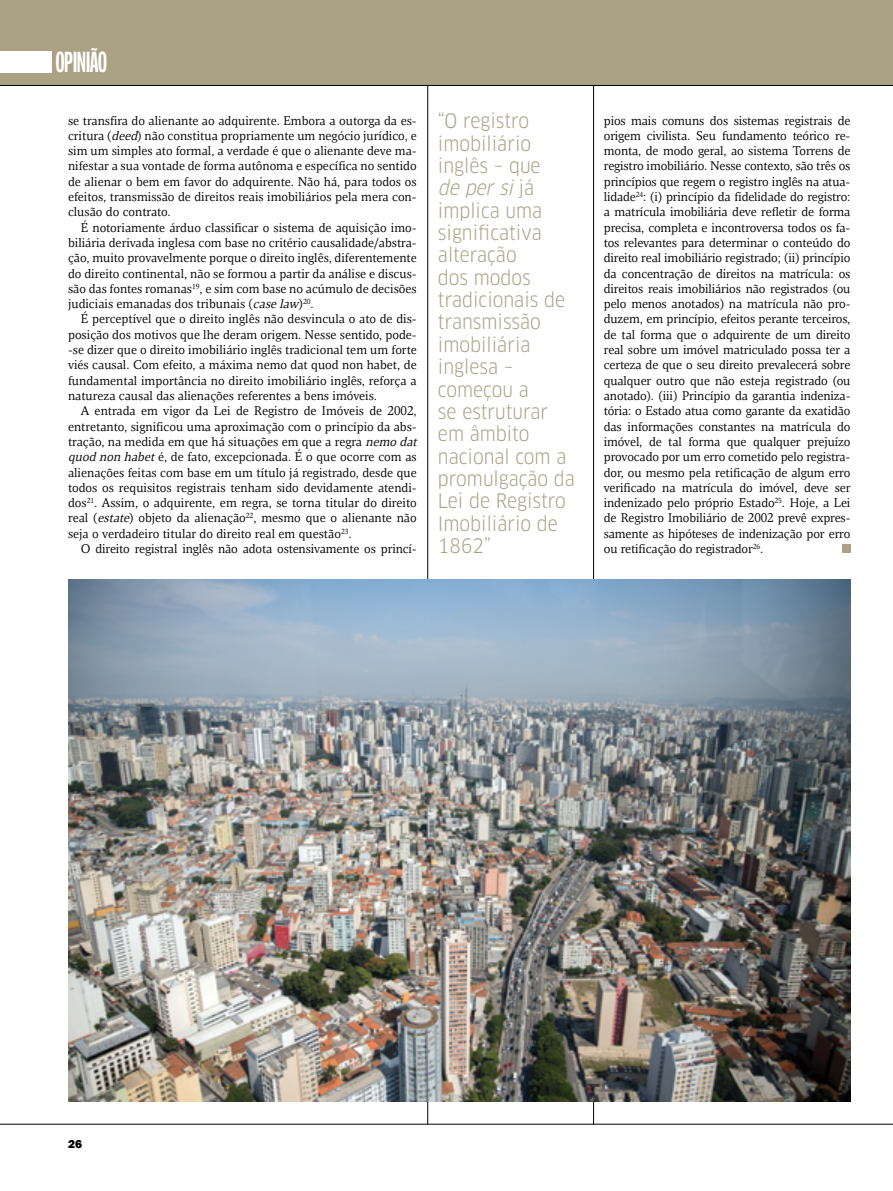
<style>
.page{position:relative;width:893px;height:1191px;background:#fff}
.page>*{position:absolute;margin:0;border:0;box-sizing:border-box;transform-origin:0 0}
.t1{font:700 27px "Clan Pro Comp";letter-spacing:-.02em;color:#fff}
.t2{font:19.5px/22.4px "Clan Pro Narr";color:#aba185}
.t3{font:12.75px/15.3px "NII Serif";color:#000;text-align:justify}
.t4{font:800 12px "Franklin Gothic";color:#000}
.s1{font-style:italic}
</style>
<div class="page">
<hr style="left:427px;top:86px;width:1px;height:1038px;background:#000">
<hr style="left:593px;top:86px;width:1px;height:1038px;background:#000">
<hr style="left:0;top:1123px;width:893px;height:1px;background:#000">
<div style="left:842px;top:544px;width:8px;height:9px;background:#aba185"></div>
<div style="left:0;top:0;width:893px;height:86px;background:#aba185"></div>
<hr style="left:0;top:85px;width:893px;height:1px;background:#000">
<div style="left:0;top:51px;width:51px;height:21px;background:#fff"></div>
<img style="left:68px;top:580px;width:782px;height:521px">
<h1 class="t1" style="left:55px;top:47px;width:53px">OPINIÃO</h1>
<p class="t3" style="left:68px;top:112px;width:350px">se transfira do alienante ao adquirente. Embora a outorga da es&shy;critura (<span class="s1">deed</span>) não constitua propriamente um negócio jurídico, e sim um simples ato formal, a verdade é que o alienante deve ma&shy;nifestar a sua vontade de forma autônoma e específica no sentido de alienar o bem em favor do adquirente. Não há, para todos os efeitos, transmissão de direitos reais imobiliários pela mera con&shy;clusão do contrato.</p>
<p class="t3" style="left:68px;top:219px;width:350px;text-indent:13px">É notoriamente árduo classificar o sistema de aquisição imo&shy;biliária derivada inglesa com base no critério causalidade/abstra&shy;ção, muito provavelmente porque o direito inglês, diferentemente do direito continental, não se formou a partir da análise e discus&shy;são das fontes romanas<sup>19</sup>, e sim com base no acúmulo de decisões judiciais emanadas dos tribunais (<span class="s1">case law</span>)<sup>20</sup>.</p>
<p class="t3" style="left:68px;top:311px;width:350px;text-indent:13px">É perceptível que o direito inglês não desvincula o ato de dis&shy;posição dos motivos que lhe deram origem. Nesse sentido, pode--se dizer que o direito imobiliário inglês tradicional tem um forte viés causal. Com efeito, a máxima nemo dat quod non habet, de fundamental importância no direito imobiliário inglês, reforça a natureza causal das alienações referentes a bens imóveis.</p>
<p class="t3" style="left:68px;top:403px;width:353px;text-align:left;text-indent:13px">A entrada em vigor da Lei de Registro de Imóveis de 2002, entretanto, significou uma aproximação com o princípio da abs&shy;tração, na medida em que há situações em que a regra <span class="s1">nemo dat quod non habet</span>é, de fato, excepcionada. É o que ocorre com as alienações feitas com base em um título já registrado, desde que todos os requisitos registrais tenham sido devidamente atendi&shy;dos<sup>21</sup>. Assim, o adquirente, em regra, se torna titular do direito real (<span class="s1">estate</span>) objeto da alienação<sup>22</sup>, mesmo que o alienante não seja o verdadeiro titular do direito real em questão<sup>23</sup>.</p>
<p class="t3" style="left:81px;top:541px;width:337px">O direito registral inglês não adota ostensivamente os princí-</p>
<p class="t2" style="left:438px;top:110px;width:138px">“O registro imobiliário inglês – que<br><span class="s1">de persi</span>j á implica uma significativa alteração<br>dos modos tradicionais de transmissão imobiliária inglesa – começou a<br>se estruturar em âmbito nacional com a promulgação da<br>Lei de Registro<br>Imobiliário de<br>1862”</p>
<p class="t3" style="left:604px;top:112px;width:248px">pios mais comuns dos sistemas registrais de origem civilista. Seu fundamento teórico re&shy;monta, de modo geral, ao sistema Torrens de registro imobiliário. Nesse contexto, são três os princípios que regem o registro inglês na atua&shy;lidade<sup>24</sup>: (i) princípio da fidelidade do registro: a matrícula imobiliária deve refletir de forma precisa, completa e incontroversa todos os fa&shy;tos relevantes para determinar o conteúdo do direito real imobiliário registrado; (ii) princípio da concentração de direitos na matrícula: os direitos reais imobiliários não registrados (ou pelo menos anotados) na matrícula não pro&shy;duzem, em princípio, efeitos perante terceiros, de tal forma que o adquirente de um direito real sobre um imóvel matriculado possa ter a certeza de que o seu direito prevalecerá sobre qualquer outro que não esteja registrado (ou anotado). (iii) Princípio da garantia indeniza&shy;tória: o Estado atua como garante da exatidão das informações constantes na matrícula do imóvel, de tal forma que qualquer prejuízo provocado por um erro cometido pelo registra&shy;dor, ou mesmo pela retificação de algum erro verificado na matrícula do imóvel, deve ser indenizado pelo próprio Estado<sup>25</sup>. Hoje, a Lei de Registro Imobiliário de 2002 prevê expres&shy;samente as hipóteses de indenização por erro ou retificação do registrador<sup>26</sup>.</p>
<p class="t4" style="left:68px;top:1136px;width:16px">26</p>
</div>
